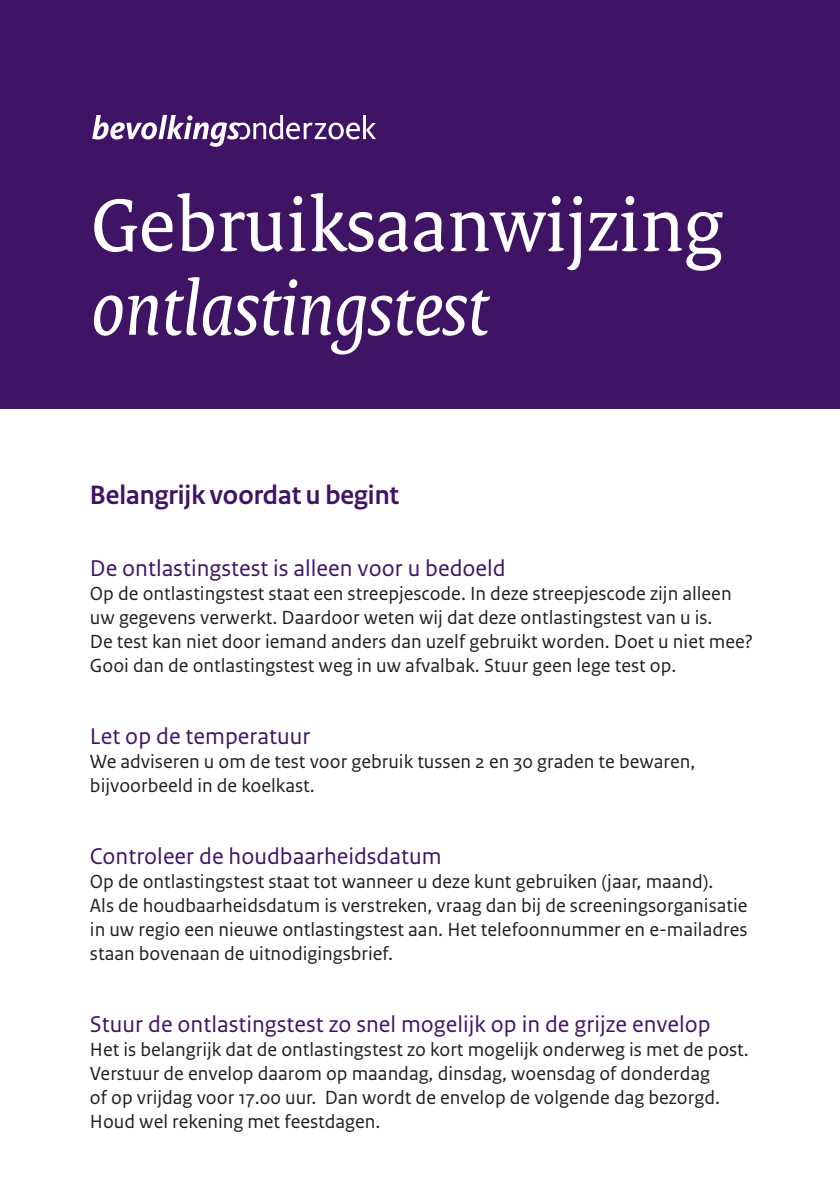
<style>
.page{position:relative;width:840px;height:1191px;background:#fff}
.page>*{position:absolute;margin:0;border:0;box-sizing:border-box;transform-origin:0 0}
._00_RIVM_Titel-2_DFK{font:80px/84px "Rijksoverheid Serif";color:#fff}
._05_RIVM_Paragraafko{font:700 28px "Rijksoverheid Sans Heading";color:#3f1464}
._06_RIVM_Alineakop{font:24px "Rijksoverheid Sans Text";color:#3f1464}
._10_RIVM_Broodtekst{font:20px/24px "Rijksoverheid Sans Text";color:#231f20}
.s1{font-style:italic}
</style>
<div class="page">
<div style="left:0;top:0;width:839px;height:408px;background:#3f1464"></div>
<svg style="left:92px;top:115px;width:284px;height:32px"></svg>
<p class="_00_RIVM_Titel-2_DFK" style="left:91px;top:182px;width:632px">Gebruiksaanwijzing <span class="s1">ontlastingstest</span></p>
<p class="_05_RIVM_Paragraafko" style="left:90px;top:479px;width:310px">Belangrijk voordat u begint</p>
<h3 class="_06_RIVM_Alineakop" style="left:90px;top:554px;width:417px">De ontlastingstest is alleen voor u bedoeld</h3>
<p class="_10_RIVM_Broodtekst" style="left:90px;top:582px;width:664px">Op de ontlastingstest staat een streepjescode. In deze streepjescode zijn alleen uw gegevens verwerkt. Daardoor weten wij dat deze ontlastingstest van u is.<br>De test kan niet door iemand anders dan uzelf gebruikt worden. Doet u niet mee?<br>Gooi dan de ontlastingstest weg in uw afvalbak. Stuur geen lege test op.</p>
<h3 class="_06_RIVM_Alineakop" style="left:90px;top:722px;width:222px">Let op de temperatuur</h3>
<p class="_10_RIVM_Broodtekst" style="left:90px;top:750px;width:606px">We adviseren u om de test voor gebruik tussen 2 en 30 graden te bewaren, bijvoorbeeld in de koelkast.</p>
<h3 class="_06_RIVM_Alineakop" style="left:90px;top:842px;width:353px">Controleer de houdbaarheidsdatum</h3>
<p class="_10_RIVM_Broodtekst" style="left:90px;top:870px;width:658px">Op de ontlastingstest staat tot wanneer u deze kunt gebruiken (jaar, maand).<br>Als de houdbaarheidsdatum is verstreken, vraag dan bij de screeningsorganisatie in uw regio een nieuwe ontlastingstest aan. Het telefoonnummer en e-mailadres staan bovenaan de uitnodigingsbrief.</p>
<h3 class="_06_RIVM_Alineakop" style="left:90px;top:1010px;width:622px">Stuur de ontlastingstest zo snel mogelijk op in de grijze envelop</h3>
<p class="_10_RIVM_Broodtekst" style="left:90px;top:1038px;width:660px">Het is belangrijk dat de ontlastingstest zo kort mogelijk onderweg is met de post.<br>Verstuur de envelop daarom op maandag, dinsdag, woensdag of donderdag<br>of op vrijdag voor 17.00 uur. Dan wordt de envelop de volgende dag bezorgd.<br>Houd wel rekening met feestdagen.</p>
</div>
